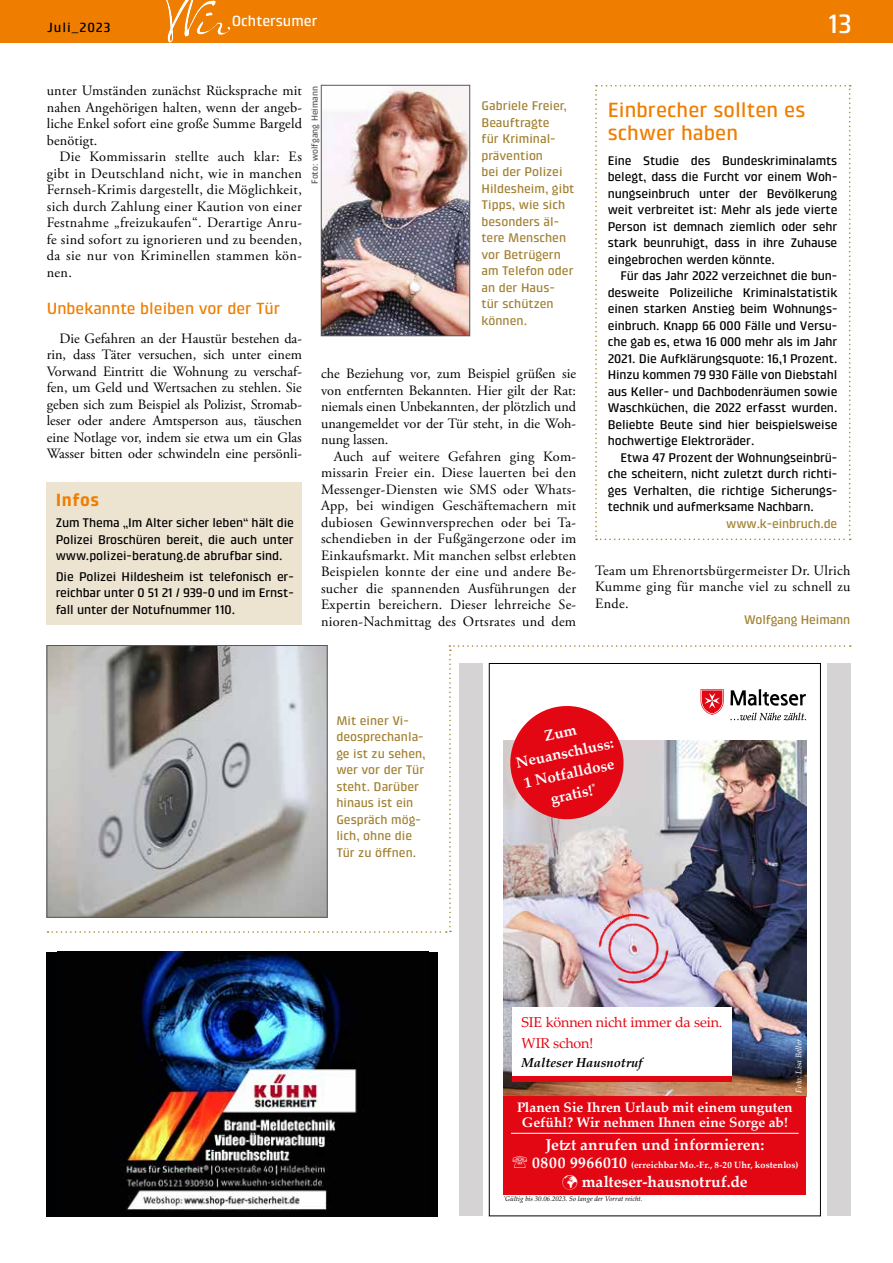
<style>
.page{position:relative;width:893px;height:1263px;background:#fff}
.page>*{position:absolute;margin:0;border:0;box-sizing:border-box;transform-origin:0 0}
.t1{font:500 27px "Klint LT Pro";color:#fff}
.t2{font:500 21px/22.8px "Klint LT Pro";color:#ef7d00}
.t3{font:700 18px "Klint LT Pro";letter-spacing:.03em;color:#ef7d00}
.t4{font:500 16.5px "Klint LT Pro";color:#ef7d00}
.t5{font:700 15.6px "Palatino Linotype";color:#fff}
.t6{font:700 15px/21px "Palatino Linotype";color:#fff;text-align:center}
.t7{font:500 15px "Klint LT Pro";color:#fff}
.t8{font:14.25px/16.5px "Adobe Garamond Pro";letter-spacing:.01em;color:#000;text-align:justify}
.t9{font:14.25px/20.5px "Palatino Linotype";letter-spacing:-.01em;color:#e30613}
.t10{font:700 13.8px/14.5px "Palatino Linotype";color:#fff;text-align:center}
.t11{font:500 13.5px "Klint LT Pro";letter-spacing:.075em;color:#000}
.t12{font:italic 700 13.05px "Palatino Linotype";color:#000}
.t13{font:500 12.75px/16.5px "Klint LT Pro";letter-spacing:-.01em;color:#000;text-align:justify}
.t14{font:500 12.75px/16.5px "Klint LT Pro";color:#a18031}
.t15{font:700 9.15px "Palatino Linotype";letter-spacing:.01em;color:#fff}
.t16{font:500 9px "Klint LT Pro";color:#575756}
.t17{font:italic 8.25px "Palatino Linotype";color:#fff}
.t18{font:italic 6.9px "Palatino Linotype";color:#000}
.s1{font-size:15.6px}
</style>
<div class="page">
<div style="left:0;top:0;width:893px;height:42px;background:#ef7d00"></div>
<img style="left:184px;top:0;width:7px;height:36px">
<div style="left:47px;top:483px;width:255px;height:142px;background:#ece3d1"></div>
<img style="left:323px;top:87px;width:145px;height:247px">
<div style="left:321px;top:85px;width:149px;height:251px;border:1px solid #575756"></div>
<svg style="left:595px;top:85px;width:256px;height:455px"></svg>
<div style="left:459px;top:663px;width:24px;height:553px;background:#d5d3d4"></div>
<div style="left:827px;top:663px;width:23px;height:553px;background:#d5d3d4"></div>
<img style="left:504px;top:933px;width:302px;height:163px">
<div style="left:504px;top:1096px;width:302px;height:98px;background:#e30613"></div>
<img style="left:586px;top:933px;width:96px;height:63px">
<img style="left:48px;top:645px;width:803px;height:288px">
<div style="left:512px;top:1007px;width:220px;height:69px;background:#fff"></div>
<div style="left:512px;top:1076px;width:220px;height:6px;background:#e30613"></div>
<hr style="left:511px;top:1133px;width:288px;height:1px;background:#fff">
<div style="left:47px;top:952px;width:391px;height:264px;background:#000103"></div>
<img style="left:121px;top:952px;width:236px;height:259px">
<img style="left:49px;top:647px;width:276px;height:268px">
<div style="left:47px;top:645px;width:280px;height:272px;border:1px solid #575756"></div>
<p class="t11" style="left:47px;top:20px;width:65px">Juli_2023</p>
<h1 class="t1" style="left:828px;top:8px;width:25px">13</h1>
<p class="t7" style="left:232px;top:13px;width:87px">Ochtersumer</p>
<p class="t8" style="left:47px;top:83px;width:257px">unter Umständen zunächst Rücksprache mit nahen Angehörigen halten, wenn der angeb&shy;liche Enkel sofort eine große Summe Bargeld benötigt.</p>
<p class="t8" style="left:47px;top:149px;width:257px;text-indent:13px">Die Kommissarin stellte auch klar: Es gibt in Deutschland nicht, wie in manchen Fernseh-Krimis dargestellt, die Möglichkeit, sich durch Zahlung einer Kaution von einer Festnahme „freizukaufen“. Derartige Anru&shy;fe sind sofort zu ignorieren und zu beenden, da sie nur von Kriminellen stammen kön&shy;nen.</p>
<p class="t4" style="left:47px;top:299px;width:235px">Unbekannte bleiben vor der Tür</p>
<p class="t8" style="left:47px;top:331px;width:257px;text-indent:13px">Die Gefahren an der Haustür bestehen da&shy;rin, dass Täter versuchen, sich unter einem Vorwand Eintritt die Wohnung zu verschaf&shy;fen, um Geld und Wertsachen zu stehlen. Sie geben sich zum Beispiel als Polizist, Stromab&shy;leser oder andere Amtsperson aus, täuschen eine Notlage vor, indem sie etwa um ein Glas Wasser bitten oder schwindeln eine persönli-</p>
<p class="t3" style="left:56px;top:490px;width:45px">Infos</p>
<p class="t13" style="left:56px;top:514px;width:240px">Zum Thema „Im Alter sicher leben“ hält die Polizei Broschüren bereit, die auch unter www.polizei-beratung.de abrufbar sind.</p>
<p class="t13" style="left:56px;top:568px;width:240px">Die Polizei Hildesheim ist telefonisch er&shy;reichbar unter 0 51 21 / 939-0 und im Ernst&shy;fall unter der Notufnummer 110.</p>
<p class="t16" style="left:310px;top:184px;width:100px;rotate:-90deg">Foto: wolfgang Heimann</p>
<p class="t14" style="left:482px;top:97px;width:94px">Gabriele Freier,<br>Beauftragte<br>für Kriminal&shy;prävention<br>bei der Polizei<br>Hildesheim, gibt<br>Tipps, wie sich besonders äl&shy;tere Menschen vor Betrügern am Telefon oder an der Haus&shy;tür schützen können.</p>
<h2 class="t2" style="left:608px;top:98px;width:199px">Einbrecher sollten es schwer haben</h2>
<p class="t13" style="left:608px;top:152px;width:231px">Eine Studie des Bundeskriminalamts belegt, dass die Furcht vor einem Woh&shy;nungseinbruch unter der Bevölkerung weit verbreitet ist: Mehr als jede vierte Person ist demnach ziemlich oder sehr stark beunruhigt, dass in ihre Zuhause eingebrochen werden könnte.</p>
<p class="t13" style="left:608px;top:268px;width:231px;text-indent:13px">Für das Jahr 2022 verzeichnet die bun&shy;desweite Polizeiliche Kriminalstatistik einen starken Anstieg beim Wohnungs&shy;einbruch. Knapp 66 000 Fälle und Versu&shy;che gab es, etwa 16 000 mehr als im Jahr 2021. Die Aufklärungsquote: 16,1 Prozent.<br>Hinzu kommen 79 930 Fälle von Diebstahl aus Keller- und Dachbodenräumen sowie Waschküchen, die 2022 erfasst wurden.<br>Beliebte Beute sind hier beispielsweise hochwertige Elektroräder.</p>
<p class="t13" style="left:608px;top:449px;width:231px;text-indent:13px">Etwa 47 Prozent der Wohnungseinbrü&shy;che scheitern, nicht zuletzt durch richti&shy;ges Verhalten, die richtige Sicherungs&shy;technik und aufmerksame Nachbarn.</p>
<p class="t14" style="left:726px;top:515px;width:113px">www.k-einbruch.de</p>
<p class="t8" style="left:321px;top:366px;width:257px">che Beziehung vor, zum Beispiel grüßen sie von entfernten Bekannten. Hier gilt der Rat: niemals einen Unbekannten, der plötzlich und unangemeldet vor der Tür steht, in die Woh&shy;nung lassen.</p>
<p class="t8" style="left:321px;top:448px;width:257px;text-indent:13px">Auch auf weitere Gefahren ging Kom&shy;missarin Freier ein. Diese lauerten bei den Messenger-Diensten wie SMS oder Whats-App, bei windigen Geschäftemachern mit dubiosen Gewinnversprechen oder bei Ta&shy;schendieben in der Fußgängerzone oder im Einkaufsmarkt. Mit manchen selbst erlebten Beispielen konnte der eine und andere Be&shy;sucher die spannenden Ausführungen der Expertin bereichern. Dieser lehrreiche Se&shy;nioren-Nachmittag des Ortsrates und dem</p>
<p class="t8" style="left:595px;top:563px;width:257px">Team um Ehrenortsbürgermeister Dr. Ulrich Kumme ging für manche viel zu schnell zu Ende.</p>
<p class="t14" style="left:744px;top:612px;width:108px">Wolfgang Heimann</p>
<p class="t14" style="left:336px;top:712px;width:91px">Mit einer Vi&shy;deosprechanla&shy;ge ist zu sehen, wer vor der Tür steht. Darüber hinaus ist ein<br>Gespräch mög&shy;lich, ohne die<br>Tür zu öffnen.</p>
<p class="t6" style="left:510px;top:732px;width:101px;rotate:-12deg">Zum<br>Neuanschluss:<br>1 Notfalldose gratis!<sup>*</sup></p>
<p class="t9" style="left:522px;top:1011px;width:202px">SIE können nicht immer da sein.<br>WIR schon!</p>
<p class="t12" style="left:522px;top:1053px;width:123px">Malteser Hausnotruf</p>
<p class="t17" style="left:793px;top:1093px;width:55px;rotate:-90deg">Foto: Lisa Beller</p>
<p class="t10" style="left:517px;top:1099px;width:277px">Planen Sie Ihren Urlaub mit einem unguten<br>Gefühl? Wir nehmen Ihnen eine Sorge ab!</p>
<p class="t5" style="left:545px;top:1133px;width:220px">Jetzt anrufen und informieren:</p>
<p class="t15" style="left:532px;top:1159px;width:268px"><span class="s1">0800 9966010</span> (erreichbar Mo.-Fr., 8-20 Uhr, kostenlos)</p>
<p class="t5" style="left:562px;top:1171px;width:187px">✓ malteser-hausnotruf.de</p>
<p class="t18" style="left:504px;top:1194px;width:140px"><sup>*</sup>Gültig bis 30.06.2023. So lange der Vorrat reicht.</p>
</div>
